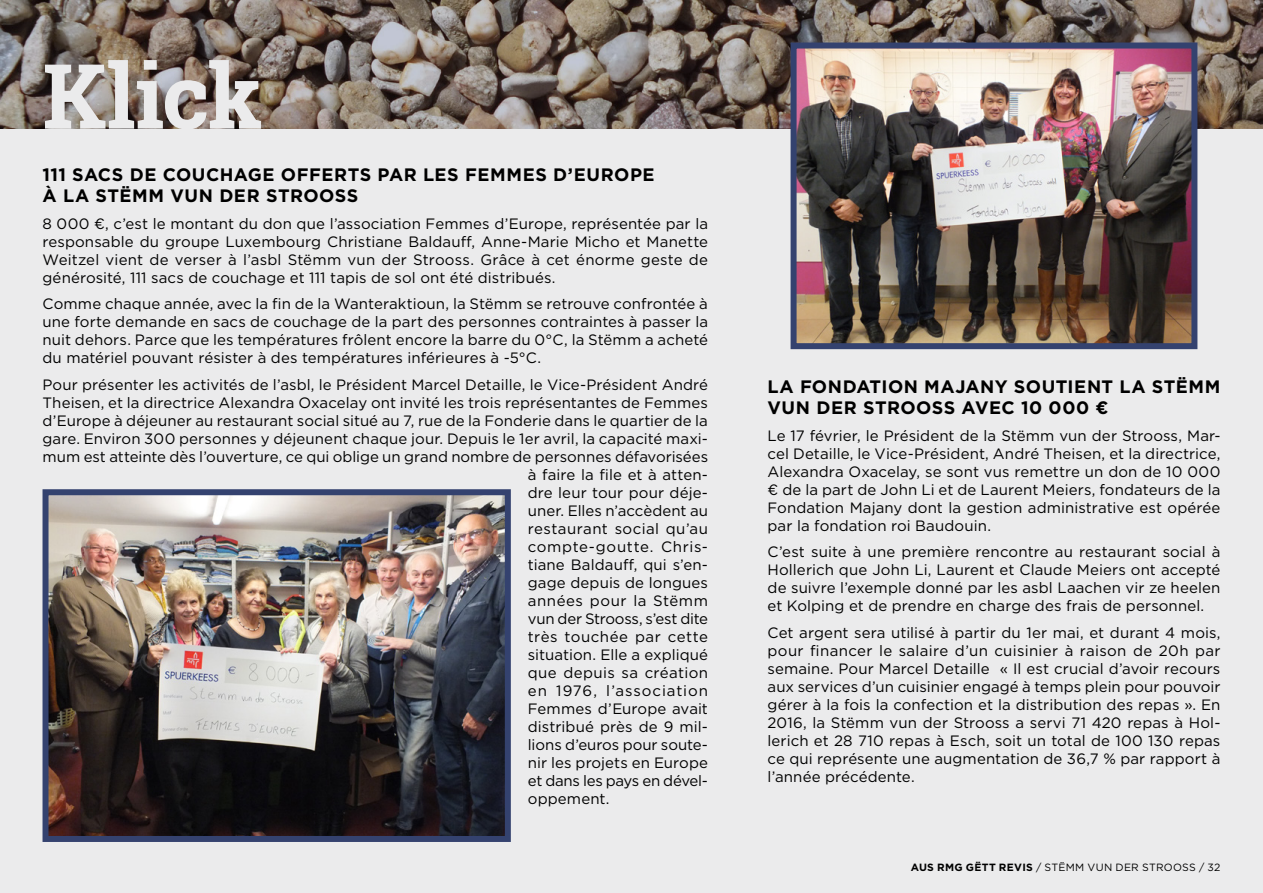
<style>
.page{position:relative;width:1263px;height:893px;background:#fff}
.page>*{position:absolute;margin:0;border:0;box-sizing:border-box;transform-origin:0 0}
.t1{font:700 90px "Roboto Slab";letter-spacing:-.01em;color:#ebebec}
.t2{font:700 18px "Gotham";letter-spacing:.03em;color:#000}
.t3{font:15px/18px "Gotham";letter-spacing:.005em;color:#000;text-align:justify}
.t4{font:15px "Gotham";letter-spacing:-.015em;color:#000}
.t5{font:15px "Gotham";letter-spacing:.03em;color:#000}
.t6{font:15px "Gotham";letter-spacing:.045em;color:#000}
.t7{font:15px "Gotham";letter-spacing:.06em;color:#000}
.t8{font:15px "Gotham";letter-spacing:.035em;color:#000}
.t9{font:15px "Gotham";letter-spacing:.04em;color:#000}
.t10{font:10.5px "Gotham";letter-spacing:.025em;color:#000}
.s1{font-weight:700}
</style>
<div class="page">
<div style="left:0;top:17px;width:1263px;height:876px;background:#ebebec"></div>
<svg style="left:0;top:0;width:1263px;height:129px;background:#786b62"></svg>
<img style="left:50px;top:496px;width:454px;height:339px">
<div style="left:43px;top:489px;width:468px;height:353px;border:6px solid #34426f"></div>
<img style="left:797px;top:50px;width:393px;height:292px">
<div style="left:790px;top:43px;width:407px;height:306px;border:6px solid #34426f"></div>
<h1 class="t1" style="left:43px;top:34px;width:222px">Klick</h1>
<p class="t2" style="left:43px;top:162px;width:192px">111 SACS DE COUCHAGE</p>
<p class="t2" style="left:281px;top:162px;width:29px">OFFER</p>
<p class="t2" style="left:348px;top:162px;width:44px">TS PAR</p>
<p class="t2" style="left:423px;top:162px;width:69px">LES FEMME</p>
<p class="t2" style="left:535px;top:162px;width:107px">S D’EUROPE</p>
<p class="t2" style="left:43px;top:184px;width:106px">À LA STËMM</p>
<p class="t2" style="left:170px;top:184px;width:189px">VUN DER STROOSS</p>
<p class="t3" style="left:43px;top:214px;width:667px">8 000 €, c’est le montant du don que l’association Femmes d’Europe, représentée par la responsable du groupe Luxembourg Christiane Baldauff, Anne-Marie Micho et Manette Weitzel vient de verser à l’asbl Stëmm vun der Strooss. Grâce à cet énorme geste de générosité, 111 sacs de couchage et 111 tapis de sol ont été distribués.</p>
<p class="t3" style="left:43px;top:295px;width:667px">Comme chaque année, avec la fin de la Wanteraktioun, la Stëmm se retrouve confrontée à une forte demande en sacs de couchage de la part des personnes contraintes à passer la nuit dehors. Parce que les températures frôlent encore la barre du 0°C, la Stëmm a acheté du matériel pouvant résister à des températures inférieures à -5°C.</p>
<p class="t3" style="left:43px;top:375px;width:667px">Pour présenter les activités de l’asbl, le Président Marcel Detaille, le Vice-Président André</p>
<p class="t3" style="left:43px;top:393px;width:667px">Theisen, et la directrice Alexandra Oxacelay ont invité les trois représentantes de Femmes</p>
<p class="t3" style="left:43px;top:411px;width:667px">d’Europe à déjeuner au restaurant social situé au 7, rue de la Fonderie dans le quartier de la</p>
<p class="t3" style="left:43px;top:429px;width:667px">gare. Environ 300 personnes y déjeunent chaque jour. Depuis le 1er avril, la capacité maxi-</p>
<p class="t3" style="left:43px;top:447px;width:667px">mum est atteinte dès l’ouverture, ce qui oblige un grand nombre de personnes défavorisées</p>
<p class="t3" style="left:528px;top:465px;width:182px">à faire la file et à atten-</p>
<p class="t3" style="left:528px;top:483px;width:182px">dre leur tour pour déje-</p>
<p class="t3" style="left:528px;top:501px;width:182px">uner. Elles n’accèdent au</p>
<p class="t5" style="left:528px;top:519px;width:182px">restaurant social qu’au</p>
<p class="t6" style="left:528px;top:537px;width:182px">compte-goutte. Chris-</p>
<p class="t3" style="left:528px;top:555px;width:182px">tiane Baldauff, qui s’en-</p>
<p class="t3" style="left:528px;top:573px;width:182px">gage depuis de longues</p>
<p class="t9" style="left:528px;top:591px;width:182px">années pour la Stëmm</p>
<p class="t4" style="left:528px;top:609px;width:182px">vun der Strooss, s’est dite</p>
<p class="t8" style="left:528px;top:627px;width:182px">très touchée par cette</p>
<p class="t3" style="left:528px;top:645px;width:182px">situation. Elle a expliqué</p>
<p class="t5" style="left:528px;top:663px;width:182px">que depuis sa création</p>
<p class="t7" style="left:528px;top:681px;width:182px">en 1976, l’association</p>
<p class="t3" style="left:528px;top:699px;width:182px">Femmes d’Europe avait</p>
<p class="t3" style="left:528px;top:717px;width:182px">distribué près de 9 mil-</p>
<p class="t3" style="left:528px;top:735px;width:182px">lions d’euros pour soute-</p>
<p class="t3" style="left:528px;top:753px;width:182px">nir les projets en Europe</p>
<p class="t4" style="left:528px;top:771px;width:182px">et dans les pays en dével-</p>
<p class="t3" style="left:528px;top:789px;width:83px">oppement.</p>
<p class="t2" style="left:767px;top:375px;width:312px">LA FON DATI ON MAJANY SOUTIEN</p>
<p class="t2" style="left:1101px;top:375px;width:103px">T LA STËMM</p>
<p class="t2" style="left:767px;top:396px;width:208px">VUN DER STROOSS AVE</p>
<p class="t2" style="left:1001px;top:396px;width:108px">C 10 000 €</p>
<p class="t3" style="left:767px;top:426px;width:454px">Le 17 février, le Président de la Stëmm vun der Strooss, Mar&shy;cel Detaille, le Vice-Président, André Theisen, et la directrice, Alexandra Oxacelay, se sont vus remettre un don de 10 000 € de la part de John Li et de Laurent Meiers, fondateurs de la Fondation Majany dont la gestion administrative est opérée par la fondation roi Baudouin.</p>
<p class="t3" style="left:767px;top:543px;width:454px">C’est suite à une première rencontre au restaurant social à Hollerich que John Li, Laurent et Claude Meiers ont accepté de suivre l’exemple donné par les asbl Laachen vir ze heelen et Kolping et de prendre en charge des frais de personnel.</p>
<p class="t3" style="left:767px;top:623px;width:454px">Cet argent sera utilisé à partir du 1er mai, et durant 4 mois, pour financer le salaire d’un cuisinier à raison de 20h par semaine. Pour Marcel Detaille « Il est crucial d’avoir recours aux services d’un cuisinier engagé à temps plein pour pouvoir gérer à la fois la confection et la distribution des repas ». En 2016, la Stëmm vun der Strooss a servi 71 420 repas à Hol&shy;lerich et 28 710 repas à Esch, soit un total de 100 130 repas ce qui représente une augmentation de 36,7 % par rapport à l’année précédente.</p>
<p class="t10" style="left:911px;top:860px;width:311px"><span class="s1">AUS RMG GËTT REVIS</span> / STËMM VUN DER STROOSS / 32</p>
</div>
